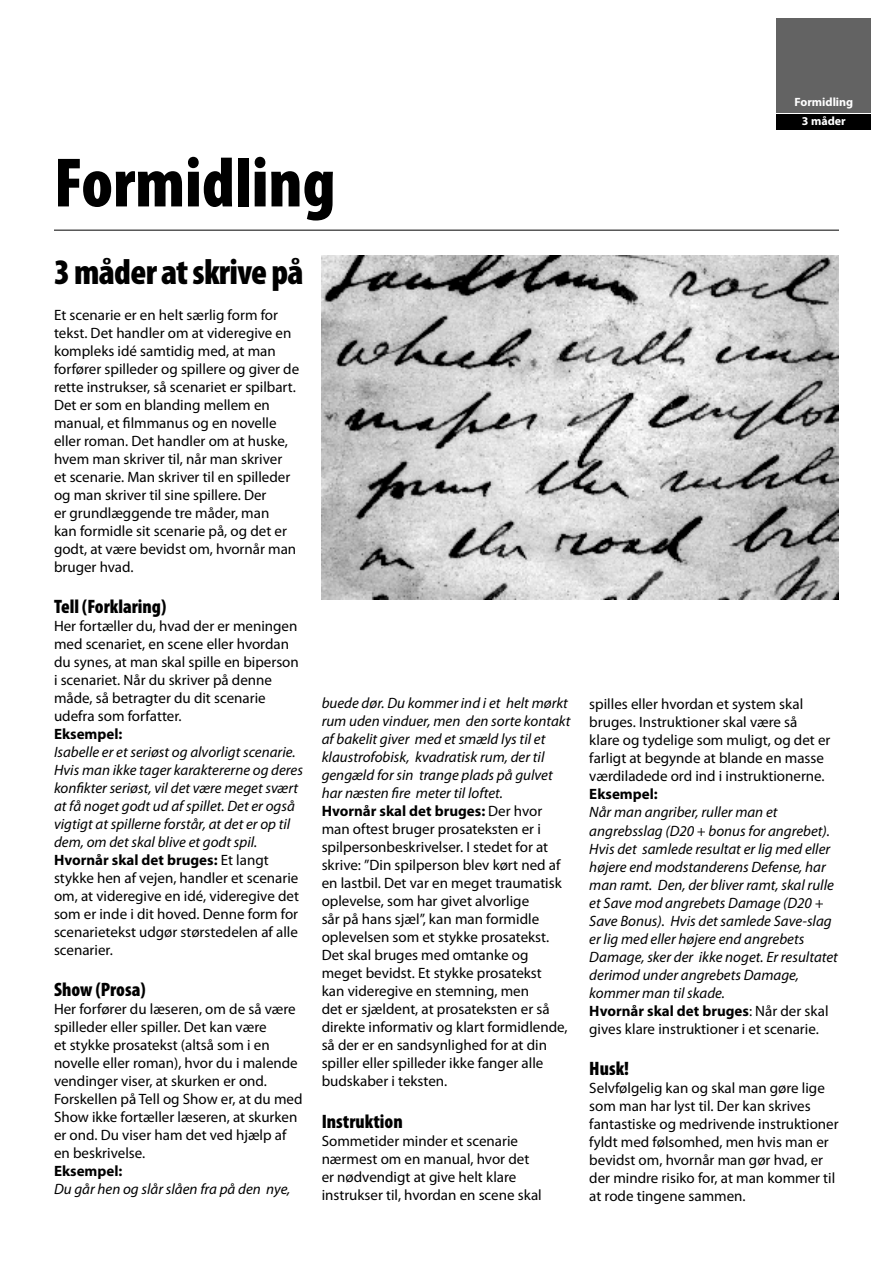
<style>
.page{position:relative;width:893px;height:1263px;background:#fff}
.page>*{position:absolute;margin:0;border:0;box-sizing:border-box;transform-origin:0 0}
.Rubrik_1{font:900 condensed 70.5px "Myriad Pro";color:#000}
.Rubrik_2{font:900 condensed 36px "Myriad Pro";letter-spacing:-.02em;color:#000}
.Mellemrubrik{font:900 condensed 19.5px "Myriad Pro";color:#000}
.Brød_uden_indryk{font:15px/18px "Myriad Pro";color:#000}
.Brød_uden_indryk-2{font:italic 15px/18px "Myriad Pro";color:#000}
.Brød_uden_indryk-3{font:700 15px "Myriad Pro";color:#000}
.Boks_Rubrik{font:700 12px "Myriad Pro";color:#fff}
.s1{font-weight:700}
</style>
<div class="page">
<div style="left:777px;top:18px;width:94px;height:95px;background:#636363"></div>
<div style="left:777px;top:114px;width:94px;height:16px;background:#000"></div>
<hr style="left:54px;top:230px;width:785px;height:1px;background:#000">
<img style="left:322px;top:255px;width:517px;height:345px">
<p class="Rubrik_1" style="left:54px;top:144px;width:283px">Formidling</p>
<p class="Rubrik_2" style="left:54px;top:251px;width:251px">3 måder at skrive på</p>
<p class="Brød_uden_indryk" style="left:54px;top:306px;width:247px">Et scenarie er en helt særlig form for tekst. Det handler om at videregive en kompleks idé samtidig med, at man forfører spilleder og spillere og giver de rette instrukser, så scenariet er spilbart.<br>Det er som en blanding mellem en manual, et filmmanus og en novelle eller roman. Det handler om at huske, hvem man skriver til, når man skriver<br>et scenarie. Man skriver til en spilleder og man skriver til sine spillere. Der<br>er grundlæggende tre måder, man<br>kan formidle sit scenarie på, og det er godt, at være bevidst om, hvornår man bruger hvad.</p>
<p class="Mellemrubrik" style="left:54px;top:596px;width:114px">Tell (Forklaring)</p>
<p class="Brød_uden_indryk" style="left:54px;top:617px;width:246px">Her fortæller du, hvad der er meningen med scenariet, en scene eller hvordan du synes, at man skal spille en biperson i scenariet. Når du skriver på denne måde, så betragter du dit scenarie udefra som forfatter.</p>
<p class="Brød_uden_indryk-3" style="left:54px;top:725px;width:70px">Eksempel:</p>
<p class="Brød_uden_indryk-2" style="left:54px;top:743px;width:251px">Isabelle er et seriøst og alvorligt scenarie.<br>Hvis man ikke tager karaktererne og deres konfikter seriøst, vil det være meget svært at få noget godt ud af spillet. Det er også vigtigt at spillerne forstår, at det er op til dem, om det skal blive et godt spil.</p>
<p class="Brød_uden_indryk" style="left:54px;top:851px;width:246px"><span class="s1">Hvornår skal det bruges:</span> Et langt stykke hen af vejen, handler et scenarie om, at videregive en idé, videregive det som er inde i dit hoved. Denne form for scenarietekst udgør størstedelen af alle scenarier.</p>
<p class="Mellemrubrik" style="left:54px;top:979px;width:93px">Show (Prosa)</p>
<p class="Brød_uden_indryk" style="left:54px;top:1001px;width:250px">Her forfører du læseren, om de så være spilleder eller spiller. Det kan være<br>et stykke prosatekst (altså som i en novelle eller roman), hvor du i malende vendinger viser, at skurken er ond.<br>Forskellen på Tell og Show er, at du med Show ikke fortæller læseren, at skurken er ond. Du viser ham det ved hjælp af en beskrivelse.</p>
<p class="Brød_uden_indryk-3" style="left:54px;top:1163px;width:70px">Eksempel:</p>
<p class="Brød_uden_indryk-2" style="left:54px;top:1181px;width:238px">Du går hen og slår slåen fra på den nye,</p>
<p class="Brød_uden_indryk-2" style="left:322px;top:694px;width:250px">buede dør. Du kommer ind i et helt mørkt rum uden vinduer, men den sorte kontakt af bakelit giver med et smæld lys til et klaustrofobisk, kvadratisk rum, der til gengæld for sin trange plads på gulvet har næsten fire meter til loftet.</p>
<p class="Brød_uden_indryk" style="left:322px;top:802px;width:248px"><span class="s1">Hvornår skal det bruges:</span> Der hvor man oftest bruger prosateksten er i spilpersonbeskrivelser. I stedet for at skrive: ”Din spilperson blev kørt ned af en lastbil. Det var en meget traumatisk oplevelse, som har givet alvorlige<br>sår på hans sjæl”, kan man formidle oplevelsen som et stykke prosatekst.<br>Det skal bruges med omtanke og meget bevidst. Et stykke prosatekst kan videregive en stemning, men<br>det er sjældent, at prosateksten er så direkte informativ og klart formidlende, så der er en sandsynlighed for at din spiller eller spilleder ikke fanger alle budskaber i teksten.</p>
<p class="Mellemrubrik" style="left:322px;top:1110px;width:83px">Instruktion</p>
<p class="Brød_uden_indryk" style="left:322px;top:1132px;width:222px">Sommetider minder et scenarie nærmest om en manual, hvor det er nødvendigt at give helt klare instrukser til, hvordan en scene skal</p>
<p class="Boks_Rubrik" style="left:794px;top:95px;width:60px">Formidling</p>
<p class="Boks_Rubrik" style="left:802px;top:114px;width:45px">3 måder</p>
<p class="Brød_uden_indryk" style="left:589px;top:696px;width:243px">spilles eller hvordan et system skal bruges. Instruktioner skal være så klare og tydelige som muligt, og det er farligt at begynde at blande en masse værdiladede ord ind i instruktionerne.</p>
<p class="Brød_uden_indryk-3" style="left:589px;top:786px;width:70px">Eksempel:</p>
<p class="Brød_uden_indryk-2" style="left:589px;top:804px;width:250px">Når man angriber, ruller man et angrebsslag (D20 + bonus for angrebet).<br>Hvis det samlede resultat er lig med eller højere end modstanderens Defense, har man ramt. Den, der bliver ramt, skal rulle et Save mod angrebets Damage (D20 + Save Bonus). Hvis det samlede Save-slag er lig med eller højere end angrebets Damage, sker der ikke noget. Er resultatet derimod under angrebets Damage, kommer man til skade.</p>
<p class="Brød_uden_indryk" style="left:589px;top:1002px;width:241px"><span class="s1">Hvornår skal det bruges</span>: Når der skal gives klare instruktioner i et scenarie.</p>
<p class="Mellemrubrik" style="left:589px;top:1057px;width:41px">Husk!</p>
<p class="Brød_uden_indryk" style="left:589px;top:1079px;width:251px">Selvfølgelig kan og skal man gøre lige som man har lyst til. Der kan skrives fantastiske og medrivende instruktioner fyldt med følsomhed, men hvis man er bevidst om, hvornår man gør hvad, er der mindre risiko for, at man kommer til at rode tingene sammen.</p>
</div>
